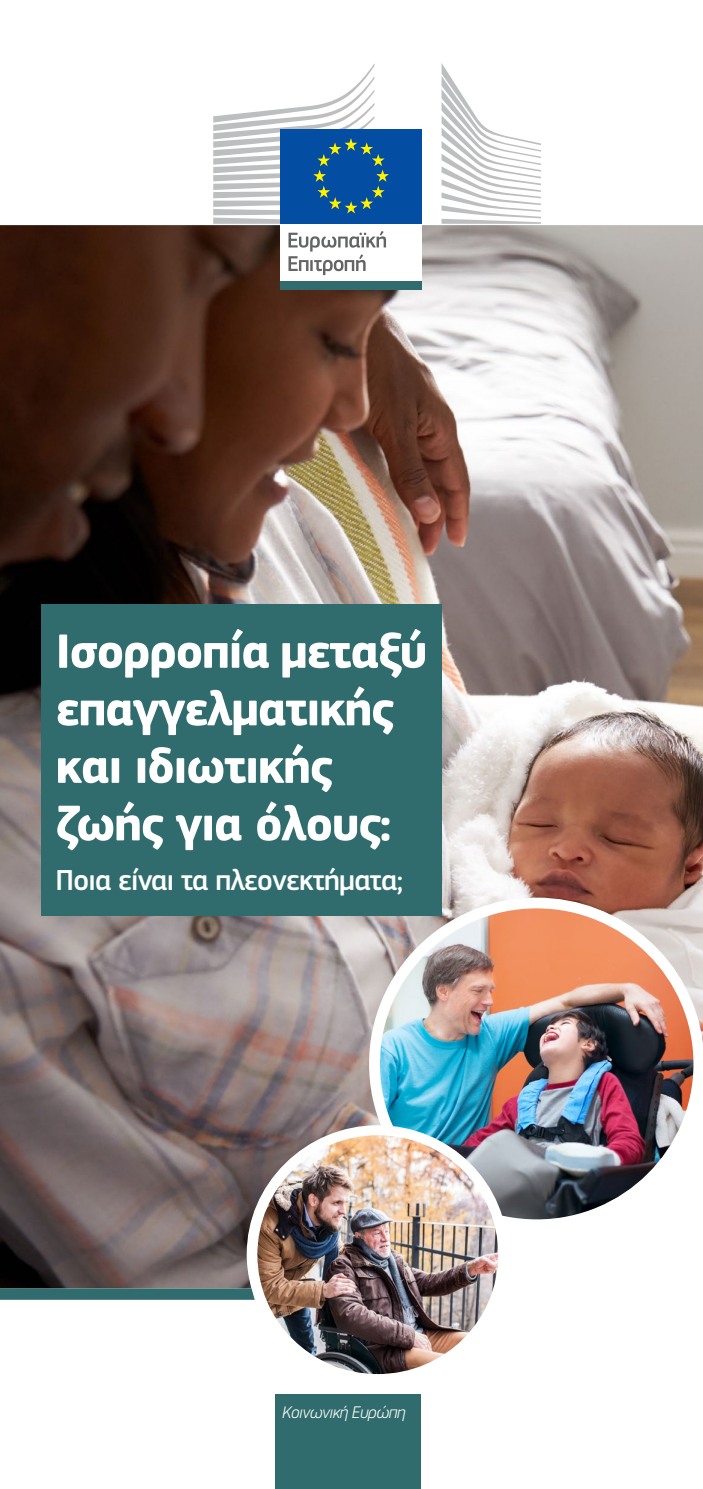
<style>
.page{position:relative;width:703px;height:1489px;background:#fff}
.page>*{position:absolute;margin:0;border:0;box-sizing:border-box;transform-origin:0 0}
.t1{font:700 50px/57.5px "EC Square Sans Pro";letter-spacing:-.025em;color:#fff}
.t2{font:500 30px "EC Square Sans Pro";letter-spacing:-.025em;color:#fff}
.ISSN{font:italic 300 17.5px "EC Square Sans Pro";letter-spacing:-.025em;color:#fff}
.ISSN-2{font:italic 300 17.5px "EC Square Sans Pro";color:#fff}
</style>
<div class="page">
<img style="left:0;top:225px;width:703px;height:1063px">
<div style="left:279px;top:1394px;width:141px;height:94px;background:#306c6d"></div>
<div style="left:275px;top:1394px;width:141px;height:94px;background:#306c6d"></div>
<div style="left:41px;top:604px;width:400px;height:311px;background:#306c6d"></div>
<svg style="left:0;top:1288px;width:252px;height:11px;background:#356e6f"></svg>
<img style="left:380px;top:908px;width:313px;height:311px">
<img style="left:252px;top:1130px;width:251px;height:242px">
<div style="left:247px;top:1125px;width:261px;height:258px;border:10px solid #fff;border-radius:50%"></div>
<div style="left:280px;top:221px;width:141px;height:63px;background:#fff"></div>
<div style="left:280px;top:129px;width:141px;height:95px;background:#034ea2"></div>
<svg style="left:213px;top:63px;width:176px;height:161px"></svg>
<div style="left:280px;top:282px;width:141px;height:8px;background:#306c6d"></div>
<svg style="left:441px;top:63px;width:100px;height:161px"></svg>
<svg style="left:288px;top:231px;width:98px;height:44px"></svg>
<p class="t1" style="left:56px;top:624px;width:373px">Ισορροπία μεταξύ επαγγελματικής και ιδιωτικής ζωής για όλους:</p>
<p class="t2" style="left:56px;top:862px;width:349px">Ποια είναι τα πλεονεκτήματα;</p>
<p class="ISSN" style="left:282px;top:1401px;width:125px">Κοινωνική Ευρώπη</p>
<p class="ISSN-2" style="left:286px;top:1401px;width:95px">Social Europe</p>
</div>
